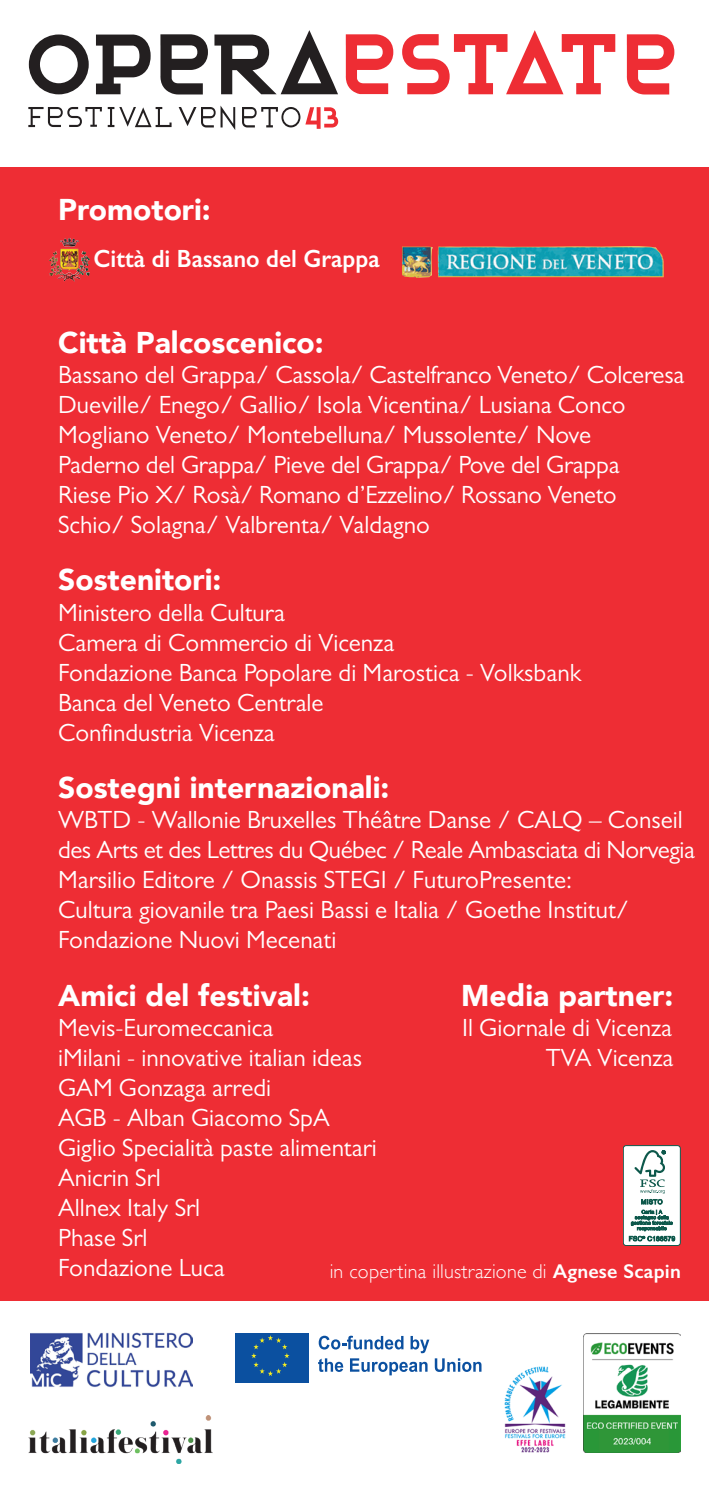
<style>
.page{position:relative;width:709px;height:1489px;background:#fff}
.page>*{position:absolute;margin:0;border:0;box-sizing:border-box;transform-origin:0 0}
.t1{font:900 30px "Avenir";color:#fff}
.t2{font:25px/30px "Gill Sans";color:#fff}
.t3{font:600 25px "Gill Sans";color:#fff;scale:.94 1}
.t4{font:300 20px "Gill Sans";letter-spacing:.01em;color:#fff}
.s1{font-weight:600}
</style>
<div class="page">
<div style="left:0;top:167px;width:709px;height:1133px;background:#ee2d34"></div>
<img style="left:402px;top:246px;width:262px;height:32px">
<svg style="left:60px;top:238px;width:10px;height:5px"></svg>
<img style="left:30px;top:1332px;width:162px;height:56px">
<img style="left:504px;top:1366px;width:62px;height:86px">
<img style="left:29px;top:1415px;width:183px;height:47px">
<div style="left:235px;top:1332px;width:75px;height:51px;background:#0b50a0"></div>
<svg style="left:251px;top:1335px;width:38px;height:40px"></svg>
<svg style="left:318px;top:1335px;width:111px;height:40px"></svg>
<svg style="left:435px;top:1358px;width:46px;height:13px"></svg>
<img style="left:583px;top:1333px;width:97px;height:119px">
<svg style="left:96px;top:35px;width:55px;height:59px"></svg>
<svg style="left:214px;top:30px;width:124px;height:64px"></svg>
<svg style="left:402px;top:30px;width:213px;height:64px"></svg>
<svg style="left:160px;top:34px;width:48px;height:60px"></svg>
<svg style="left:346px;top:34px;width:47px;height:60px"></svg>
<svg style="left:627px;top:34px;width:47px;height:60px"></svg>
<svg style="left:29px;top:34px;width:60px;height:60px"></svg>
<svg style="left:108px;top:107px;width:63px;height:20px"></svg>
<svg style="left:28px;top:107px;width:74px;height:20px"></svg>
<svg style="left:179px;top:105px;width:56px;height:25px"></svg>
<svg style="left:242px;top:107px;width:96px;height:22px"></svg>
<div style="left:623px;top:1145px;width:57px;height:100px;background:#fff;border-radius:3px"></div>
<div style="left:623px;top:1145px;width:57px;height:100px;border:1px solid #0d584b;border-radius:3px"></div>
<svg style="left:629px;top:1150px;width:46px;height:91px"></svg>
<p class="t1" style="left:58px;top:184px;width:154px">Promotori:</p>
<p class="t3" style="left:94px;top:243px;width:306px">Città di Bassano del Grappa</p>
<p class="t1" style="left:58px;top:317px;width:267px">Città Palcoscenico:</p>
<p class="t2" style="left:58px;top:359px;width:627px">Bassano del Grappa/ Cassola/ Castelfranco Veneto/ Colceresa<br>Dueville/ Enego/ Gallio/ Isola Vicentina/ Lusiana Conco</p>
<p class="t2" style="left:58px;top:419px;width:534px">Mogliano Veneto/ Montebelluna/ Mussolente/ Nove</p>
<p class="t2" style="left:58px;top:449px;width:563px">Paderno del Grappa/ Pieve del Grappa/ Pove del Grappa</p>
<p class="t2" style="left:58px;top:479px;width:560px">Riese Pio X/ Rosà/ Romano d’Ezzelino/ Rossano Veneto</p>
<p class="t2" style="left:58px;top:509px;width:373px">Schio/ Solagna/ Valbrenta/ Valdagno</p>
<p class="t1" style="left:58px;top:554px;width:165px">Sostenitori:</p>
<p class="t2" style="left:58px;top:597px;width:228px">Ministero della Cultura</p>
<p class="t2" style="left:58px;top:627px;width:338px">Camera di Commercio di Vicenza</p>
<p class="t2" style="left:58px;top:657px;width:524px">Fondazione Banca Popolare di Marostica - Volksbank</p>
<p class="t2" style="left:58px;top:687px;width:267px">Banca del Veneto Centrale<br>Confindustria Vicenza</p>
<p class="t1" style="left:58px;top:762px;width:333px">Sostegni internazionali:</p>
<p class="t2" style="left:58px;top:804px;width:638px">WBTD - Wallonie Bruxelles Théâtre Danse / CALQ – Conseil des Arts et des Lettres du Québec / Reale Ambasciata di Norvegia<br>Marsilio Editore / Onassis STEGI / FuturoPresente:</p>
<p class="t2" style="left:58px;top:894px;width:572px">Cultura giovanile tra Paesi Bassi e Italia / Goethe Institut/</p>
<p class="t2" style="left:58px;top:924px;width:280px">Fondazione Nuovi Mecenati</p>
<p class="t1" style="left:58px;top:969px;width:253px">Amici del festival:</p>
<p class="t1" style="left:461px;top:969px;width:214px">Media partner:</p>
<p class="t2" style="left:58px;top:1012px;width:217px">Mevis-Euromeccanica</p>
<p class="t2" style="left:462px;top:1012px;width:211px">Il Giornale di Vicenza</p>
<p class="t2" style="left:58px;top:1042px;width:305px">iMilani - innovative italian ideas</p>
<p class="t2" style="left:546px;top:1042px;width:129px">TVA Vicenza</p>
<p class="t2" style="left:58px;top:1072px;width:214px">GAM Gonzaga arredi</p>
<p class="t2" style="left:58px;top:1102px;width:273px">AGB - Alban Giacomo SpA</p>
<p class="t2" style="left:58px;top:1132px;width:320px">Giglio Specialità paste alimentari</p>
<p class="t2" style="left:58px;top:1162px;width:144px">Anicrin Srl<br>Allnex Italy Srl</p>
<p class="t2" style="left:58px;top:1222px;width:91px">Phase Srl</p>
<p class="t2" style="left:58px;top:1252px;width:168px">Fondazione Luca</p>
<p class="t4" style="left:330px;top:1255px;width:353px">in copertina illustrazione di <span class="s1">Agnese Scapin</span></p>
</div>
